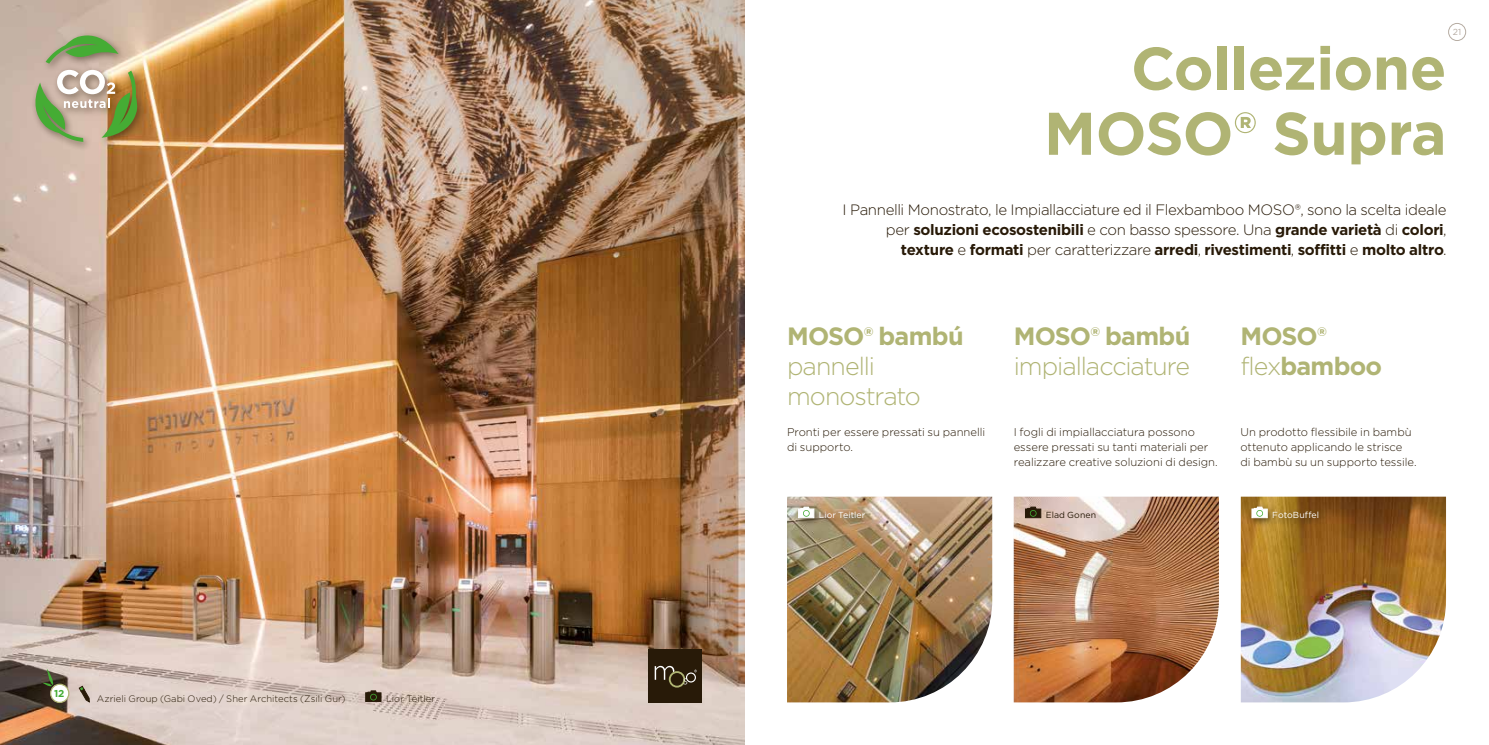
<style>
.page{position:relative;width:1489px;height:745px;background:#fff}
.page>*{position:absolute;margin:0;border:0;box-sizing:border-box;transform-origin:0 0}
.t1{font:700 60px/65px "Gotham";letter-spacing:-.01em;color:#b0b474;text-align:right}
.t2{font:700 25px/30px "Gotham";letter-spacing:-.03em;color:#b0b474}
.t3{font:300 25px/30px "Gotham";letter-spacing:-.045em;color:#b0b474}
.t4{font:300 15px/20px "Gotham";letter-spacing:-.03em;color:#281a08;text-align:right}
.t5{font:300 11.25px/15px "Gotham";letter-spacing:-.005em;color:#281a08}
.t6{font:700 10px "Gotham";color:#45ac34}
.t7{font:300 9.38px "Gotham";letter-spacing:.005em;color:#281a08}
.t8{font:8.75px "Gotham";letter-spacing:.005em;color:#fff}
.t9{font:8.75px "Gotham";letter-spacing:.015em;color:#281a08}
.t10{font:8.75px "Gotham";color:#b6aca2}
.s1{font-weight:700}
.s2{font-weight:300}
</style>
<div class="page">
<img style="left:1240px;top:496px;width:205px;height:206px">
<img style="left:1013px;top:496px;width:205px;height:206px">
<img style="left:787px;top:496px;width:205px;height:206px">
<img style="left:0;top:0;width:744px;height:744px">
<div style="left:51px;top:683px;width:18px;height:19px;background:#fff;border-radius:50%"></div>
<div style="left:50px;top:683px;width:19px;height:19px;border:1px solid #b0b474;border-radius:50%"></div>
<svg style="left:43px;top:668px;width:12px;height:19px"></svg>
<div style="left:31px;top:31px;width:116px;height:120px;background:#281a08;opacity:.5"></div>
<svg style="left:46px;top:35px;width:73px;height:29px"></svg>
<img style="left:31px;top:70px;width:107px;height:72px">
<svg style="left:365px;top:690px;width:16px;height:11px"></svg>
<svg style="left:79px;top:685px;width:11px;height:17px"></svg>
<svg style="left:1024px;top:506px;width:17px;height:12px"></svg>
<div style="left:1246px;top:501px;width:82px;height:27px;background:#281a08;opacity:.75"></div>
<svg style="left:1251px;top:506px;width:16px;height:12px"></svg>
<div style="left:793px;top:501px;width:80px;height:27px;background:#281a08;opacity:.75"></div>
<svg style="left:798px;top:506px;width:16px;height:12px"></svg>
<div style="left:648px;top:648px;width:54px;height:54px;background:#281a08"></div>
<svg style="left:654px;top:665px;width:42px;height:22px"></svg>
<div style="left:1447px;top:23px;width:18px;height:18px;border:1px solid #b6aca2;border-radius:50%"></div>
<p class="t6" style="left:54px;top:686px;width:12px">12</p>
<p class="t7" style="left:97px;top:692px;width:250px">Azrieli Group (Gabi Oved) / Sher Architects (Zsili Gur)</p>
<p class="t7" style="left:386px;top:692px;width:51px">Lior Teitler</p>
<p class="t10" style="left:1452px;top:26px;width:10px">21</p>
<h1 class="t1" style="left:1043px;top:36px;width:404px">Collezione<br>MOSO® Supra</h1>
<p class="t4" style="left:842px;top:199px;width:605px">I Pannelli Monostrato, le Impiallacciature ed il Flexbamboo MOSO®, sono la scelta ideale per <span class="s1">soluzioni ecosostenibili</span> e con basso spessore. Una <span class="s1">grande varietà</span> di <span class="s1">colori</span>, <span class="s1">texture</span> e <span class="s1">formati</span> per caratterizzare <span class="s1">arredi</span>, <span class="s1">rivestimenti</span>, <span class="s1">soffitti</span> e <span class="s1">molto altro</span>.</p>
<h2 class="t2" style="left:787px;top:321px;width:178px">MOSO® bambú</h2>
<h2 class="t3" style="left:787px;top:350px;width:135px">pannelli monostrato</h2>
<p class="t5" style="left:787px;top:423px;width:200px">Pronti per essere pressati su pannelli di supporto.</p>
<h2 class="t2" style="left:1013px;top:321px;width:178px">MOSO® bambú</h2>
<h2 class="t3" style="left:1013px;top:350px;width:178px">impiallacciature</h2>
<p class="t5" style="left:1013px;top:423px;width:206px">I fogli di impiallacciatura possono essere pressati su tanti materiali per realizzare creative soluzioni di design.</p>
<h2 class="t2" style="left:1240px;top:321px;width:143px">MOSO® <span class="s2">flex</span>bamboo</h2>
<p class="t5" style="left:1240px;top:423px;width:178px">Un prodotto flessibile in bambù ottenuto applicando le strisce<br>di bambù su un supporto tessile.</p>
<p class="t8" style="left:819px;top:509px;width:48px">Lior Teitler</p>
<p class="t9" style="left:1045px;top:509px;width:52px">Elad Gonen</p>
<p class="t8" style="left:1272px;top:509px;width:48px">FotoBuffel</p>
</div>
